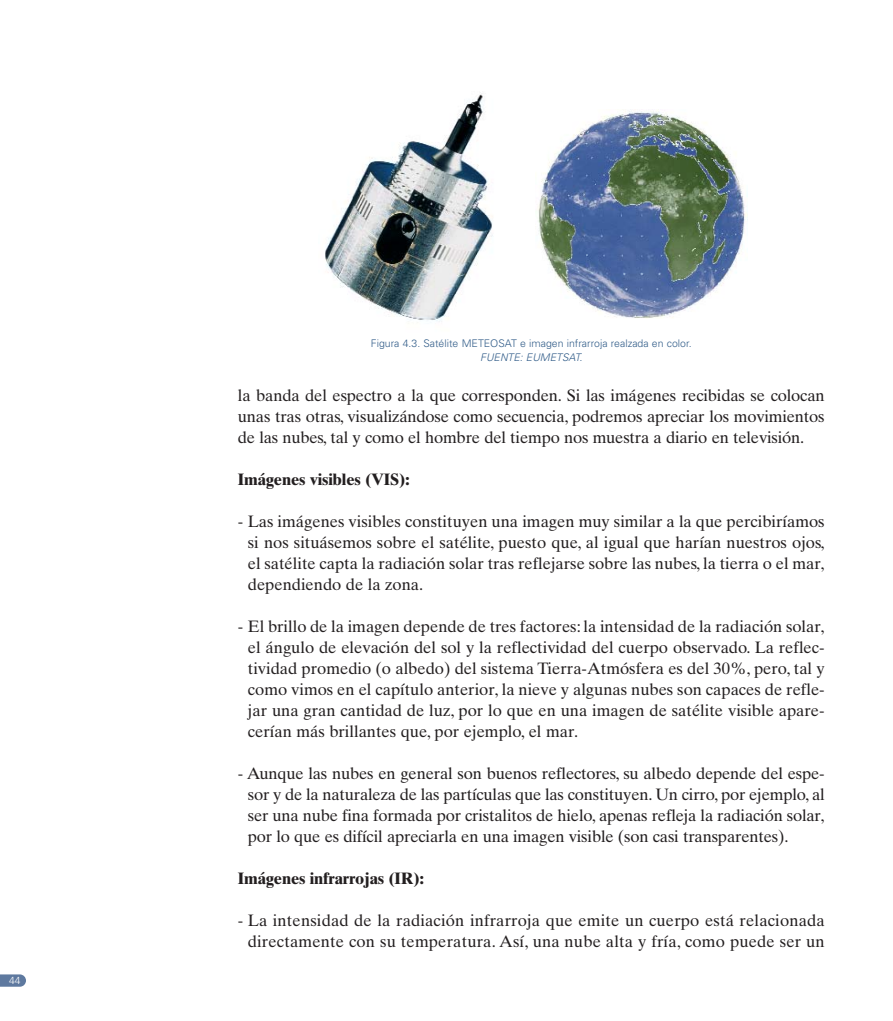
<style>
.page{position:relative;width:893px;height:1021px;background:#fff}
.page>*{position:absolute;margin:0;border:0;box-sizing:border-box;transform-origin:0 0}
.t1{font:16.5px/21px "Times Ten";color:#231f20;text-align:justify}
.t2{font:700 16.5px "Times Ten";letter-spacing:-.01em;color:#231f20}
.t3{font:300 10.5px "Univers";color:#325d89}
.t4{font:italic 300 10.5px "Univers";color:#325d89}
.t5{font:300 10.35px "Univers";color:#fff}
</style>
<div class="page">
<svg style="left:0;top:974px;width:26px;height:12px"></svg>
<img style="left:325px;top:93px;width:168px;height:229px">
<img style="left:538px;top:111px;width:210px;height:207px">
<p class="t5" style="left:9px;top:976px;width:13px">44</p>
<p class="t3" style="left:371px;top:340px;width:322px">Figura 4.3. Satélite METEOSAT e imagen infrarroja realzada en color.</p>
<p class="t4" style="left:480px;top:353px;width:106px">FUENTE: EUMETSAT.</p>
<p class="t1" style="left:238px;top:386px;width:588px">la banda del espectro a la que corresponden. Si las imágenes recibidas se colocan unas tras otras, visualizándose como secuencia, podremos apreciar los movimientos de las nubes, tal y como el hombre del tiempo nos muestra a diario en televisión.</p>
<p class="t2" style="left:238px;top:473px;width:173px">Imágenes visibles (VIS):</p>
<p class="t1" style="left:248px;top:512px;width:578px;text-indent:-10px">- Las imágenes visibles constituyen una imagen muy similar a la que percibiríamos si nos situásemos sobre el satélite, puesto que, al igual que harían nuestros ojos, el satélite capta la radiación solar tras reflejarse sobre las nubes, la tierra o el mar, dependiendo de la zona.</p>
<p class="t1" style="left:248px;top:617px;width:578px;text-indent:-10px">- El brillo de la imagen depende de tres factores: la intensidad de la radiación solar, el ángulo de elevación del sol y la reflectividad del cuerpo observado. La reflec&shy;tividad promedio (o albedo) del sistema Tierra-Atmósfera es del 30%, pero, tal y como vimos en el capítulo anterior, la nieve y algunas nubes son capaces de refle&shy;jar una gran cantidad de luz, por lo que en una imagen de satélite visible apare&shy;cerían más brillantes que, por ejemplo, el mar.</p>
<p class="t1" style="left:248px;top:764px;width:578px;text-indent:-10px">- Aunque las nubes en general son buenos reflectores, su albedo depende del espe&shy;sor y de la naturaleza de las partículas que las constituyen. Un cirro, por ejemplo, al ser una nube fina formada por cristalitos de hielo, apenas refleja la radiación solar, por lo que es difícil apreciarla en una imagen visible (son casi transparentes).</p>
<p class="t2" style="left:238px;top:872px;width:187px">Imágenes infrarrojas (IR):</p>
<p class="t1" style="left:238px;top:911px;width:588px;text-align:right">- La intensidad de la radiación infrarroja que emite un cuerpo está relacionada directamente con su temperatura. Así, una nube alta y fría, como puede ser un</p>
</div>
